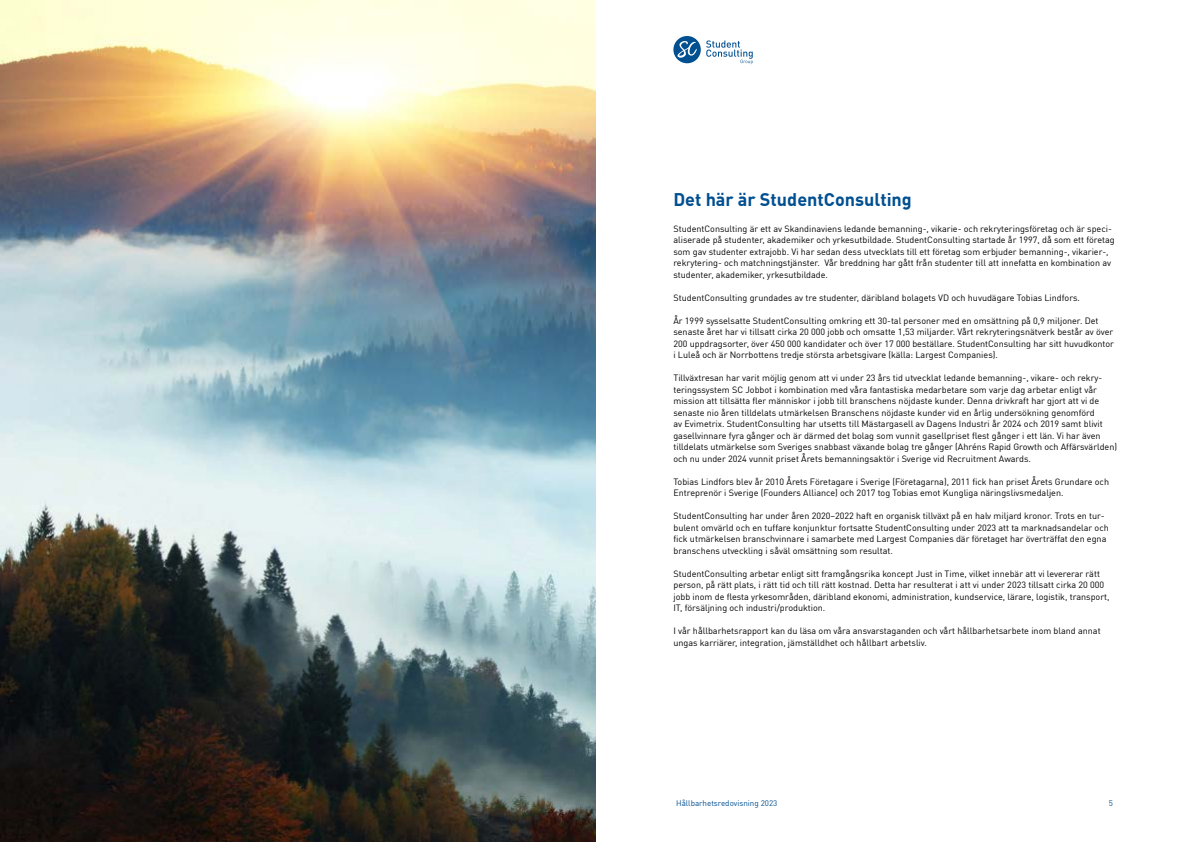
<style>
.page{position:relative;width:1191px;height:842px;background:#fff}
.page>*{position:absolute;margin:0;border:0;box-sizing:border-box;transform-origin:0 0}
.t1{font:700 18px "DIN Offc Pro";color:#004f91}
.t2{font:9px/11.5px "DIN Offc Pro";color:#000}
.t3{font:8px "DIN Offc Pro";color:#004f91}
</style>
<div class="page">
<svg style="left:706px;top:40px;width:46px;height:24px"></svg>
<div style="left:673px;top:36px;width:28px;height:27px;background:#004f91;border-radius:50%"></div>
<svg style="left:677px;top:41px;width:20px;height:17px"></svg>
<img style="left:0;top:0;width:595px;height:842px">
<h1 class="t1" style="left:673px;top:184px;width:240px">Det här är StudentConsulting</h1>
<p class="t2" style="left:673px;top:222px;width:443px">StudentConsulting är ett av Skandinaviens ledande bemanning-, vikarie- och rekryteringsföretag och är speci&shy;aliserade på studenter, akademiker och yrkesutbildade. StudentConsulting startade år 1997, då som ett företag som gav studenter extrajobb. Vi har sedan dess utvecklats till ett företag som erbjuder bemanning-, vikarier-, rekrytering- och matchningstjänster. Vår breddning har gått från studenter till att innefatta en kombination av studenter, akademiker, yrkesutbildade.</p>
<p class="t2" style="left:673px;top:291px;width:408px">StudentConsulting grundades av tre studenter, däribland bolagets VD och huvudägare Tobias Lindfors.</p>
<p class="t2" style="left:673px;top:314px;width:442px">År 1999 sysselsatte StudentConsulting omkring ett 30-tal personer med en omsättning på 0,9 miljoner. Det senaste året har vi tillsatt cirka 20 000 jobb och omsatte 1,53 miljarder. Vårt rekryteringsnätverk består av över 200 uppdragsorter, över 450 000 kandidater och över 17 000 beställare. StudentConsulting har sitt huvudkontor i Luleå och är Norrbottens tredje största arbetsgivare (källa: Largest Companies).</p>
<p class="t2" style="left:673px;top:371px;width:445px">Tillväxtresan har varit möjlig genom att vi under 23 års tid utvecklat ledande bemanning-, vikare- och rekry&shy;teringssystem SC Jobbot i kombination med våra fantastiska medarbetare som varje dag arbetar enligt vår mission att tillsätta fler människor i jobb till branschens nöjdaste kunder. Denna drivkraft har gjort att vi de senaste nio åren tilldelats utmärkelsen Branschens nöjdaste kunder vid en årlig undersökning genomförd<br>av Evimetrix. StudentConsulting har utsetts till Mästargasell av Dagens Industri år 2024 och 2019 samt blivit gasellvinnare fyra gånger och är därmed det bolag som vunnit gasellpriset flest gånger i ett län. Vi har även tilldelats utmärkelse som Sveriges snabbast växande bolag tre gånger (Ahréns Rapid Growth och Affärsvärlden) och nu under 2024 vunnit priset Årets bemanningsaktör i Sverige vid Recruitment Awards.</p>
<p class="t2" style="left:673px;top:475px;width:437px">Tobias Lindfors blev år 2010 Årets Företagare i Sverige (Företagarna), 2011 fick han priset Årets Grundare och<br>Entreprenör i Sverige (Founders Alliance) och 2017 tog Tobias emot Kungliga näringslivsmedaljen.</p>
<p class="t2" style="left:673px;top:509px;width:437px">StudentConsulting har under åren 2020–2022 haft en organisk tillväxt på en halv miljard kronor. Trots en tur&shy;bulent omvärld och en tuffare konjunktur fortsatte StudentConsulting under 2023 att ta marknadsandelar och fick utmärkelsen branschvinnare i samarbete med Largest Companies där företaget har överträffat den egna branschens utveckling i såväl omsättning som resultat.</p>
<p class="t2" style="left:673px;top:567px;width:437px">StudentConsulting arbetar enligt sitt framgångsrika koncept Just in Time, vilket innebär att vi levererar rätt person, på rätt plats, i rätt tid och till rätt kostnad. Detta har resulterat i att vi under 2023 tillsatt cirka 20 000 jobb inom de flesta yrkesområden, däribland ekonomi, administration, kundservice, lärare, logistik, transport, IT, försäljning och industri/produktion.</p>
<p class="t2" style="left:673px;top:624px;width:429px">I vår hållbarhetsrapport kan du läsa om våra ansvarstaganden och vårt hållbarhetsarbete inom bland annat ungas karriärer, integration, jämställdhet och hållbart arbetsliv.</p>
<p class="t3" style="left:676px;top:797px;width:103px">Hållbarhetsredovisning 2023</p>
<p class="t3" style="left:1108px;top:797px;width:6px">5</p>
</div>
